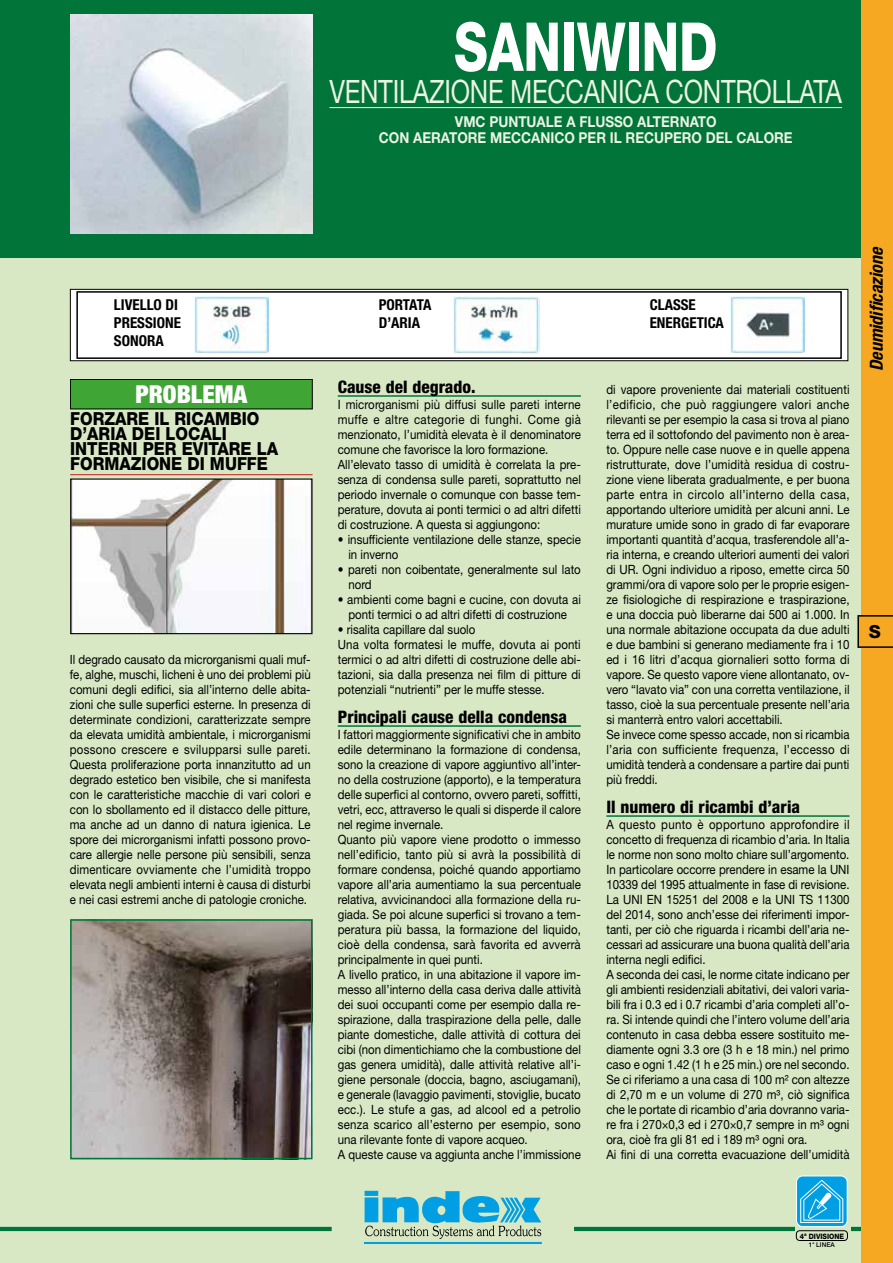
<style>
.page{position:relative;width:893px;height:1263px;background:#d8e8c5}
.page>*{position:absolute;margin:0;border:0;box-sizing:border-box;transform-origin:0 0}
.t1{font:800 67.5px "Helvetica Neue";color:#fff;scale:.75 1}
.t2{font:32.25px "Helvetica Neue";letter-spacing:-.01em;color:#ecf4e3;scale:.79 1}
.t3{font:900 condensed 24.75px "Helvetica Neue";color:#fff}
.t4{font:800 18px/15px "Helvetica Neue";color:#000;scale:.9 1}
.t5{font:italic 700 condensed 18px "Helvetica Neue";color:#000}
.t6{font:800 18px "Helvetica Neue";color:#000}
.t7{font:800 condensed 17.25px "Helvetica Neue";color:#000}
.t8{font:700 15px/15.8px "Helvetica Neue";color:#ecf4e3;text-align:center;scale:.9 1}
.t9{font:700 condensed 15px/18px "Helvetica Neue";color:#000}
.t10{font:12.75px/15px "Helvetica Neue";color:#000;scale:.9 1}
.t11{font:800 7.5px "Helvetica Neue";color:#000;scale:.91 1}
.t12{font:500 6.45px "Helvetica Neue";color:#000}
</style>
<div class="page">
<hr style="left:364px;top:1242px;width:177px;height:2px;background:#009fe3">
<svg style="left:365px;top:1191px;width:176px;height:48px"></svg>
<hr style="left:0;top:1227px;width:332px;height:4px;background:#007439">
<hr style="left:574px;top:1227px;width:319px;height:4px;background:#007439">
<div style="left:795px;top:1169px;width:55px;height:85px;background:#d8e8c5"></div>
<div style="left:0;top:0;width:893px;height:257px;background:#007439"></div>
<hr style="left:329px;top:107px;width:513px;height:1px;background:#ecf4e3">
<div style="left:796px;top:1176px;width:51px;height:50px;background:#009fe3;border-radius:6px"></div>
<div style="left:796px;top:1176px;width:51px;height:51px;border:1px solid #fff;border-radius:6px"></div>
<svg style="left:800px;top:1180px;width:43px;height:43px"></svg>
<div style="left:796px;top:1230px;width:52px;height:11px;border:1px solid #000;border-radius:3px"></div>
<hr style="left:70px;top:474px;width:243px;height:1px;background:#c51a1b">
<img style="left:72px;top:480px;width:239px;height:152px">
<div style="left:70px;top:478px;width:243px;height:156px;border:1px solid #000"></div>
<svg style="left:70px;top:379px;width:243px;height:30px;background:#3b9b32"></svg>
<div style="left:70px;top:289px;width:778px;height:72px;border:1px solid #000"></div>
<div style="left:861px;top:0;width:32px;height:1263px;background:#f7a823"></div>
<svg style="left:857px;top:615px;width:36px;height:33px"></svg>
<div style="left:77px;top:292px;width:764px;height:66px;background:#fff"></div>
<div style="left:76px;top:291px;width:766px;height:68px;border:2px solid #000"></div>
<img style="left:195px;top:296px;width:74px;height:58px">
<img style="left:453px;top:296px;width:87px;height:58px">
<img style="left:730px;top:296px;width:74px;height:58px">
<hr style="left:338px;top:395px;width:243px;height:2px;background:#007439">
<hr style="left:338px;top:725px;width:243px;height:2px;background:#007439">
<hr style="left:606px;top:815px;width:243px;height:2px;background:#007439">
<img style="left:70px;top:15px;width:242px;height:218px">
<img style="left:73px;top:922px;width:237px;height:234px">
<div style="left:70px;top:919px;width:243px;height:240px;border:2px solid #007439"></div>
<h1 class="t1" style="left:454px;top:7px;width:353px">SANIWIND</h1>
<h2 class="t2" style="left:330px;top:72px;width:650px">VENTILAZIONE MECCANICA CONTROLLATA</h2>
<p class="t8" style="left:379px;top:114px;width:461px">VMC PUNTUALE A FLUSSO ALTERNATO<br>CON AERATORE MECCANICO PER IL RECUPERO DEL CALORE</p>
<p class="t9" style="left:114px;top:296px;width:68px">LIVELLO DI<br>PRESSIONE<br>SONORA</p>
<p class="t9" style="left:379px;top:296px;width:54px">PORTATA<br>D’ARIA</p>
<p class="t9" style="left:650px;top:296px;width:76px">CLASSE<br>ENERGETICA</p>
<h3 class="t3" style="left:135px;top:379px;width:113px">PROBLEMA</h3>
<h3 class="t4" style="left:70px;top:411px;width:233px">FORZARE IL RICAMBIO<br>D’ARIA DEI LOCALI<br>INTERNI PER EVITARE LA<br>FORMAZIONE DI MUFFE</h3>
<p class="t10" style="left:70px;top:652px;width:269px;text-align:justify">Il degrado causato da microrganismi quali muf&shy;fe, alghe, muschi, licheni è uno dei problemi più comuni degli edifici, sia all’interno delle abita&shy;zioni che sulle superfici esterne. In presenza di determinate condizioni, caratterizzate sempre da elevata umidità ambientale, i microrganismi possono crescere e svilupparsi sulle pareti.<br>Questa proliferazione porta innanzitutto ad un degrado estetico ben visibile, che si manifesta con le caratteristiche macchie di vari colori e con lo sbollamento ed il distacco delle pitture, ma anche ad un danno di natura igienica. Le spore dei microrganismi infatti possono provo&shy;care allergie nelle persone più sensibili, senza dimenticare ovviamente che l’umidità troppo elevata negli ambienti interni è causa di disturbi e nei casi estremi anche di patologie croniche.</p>
<h3 class="t7" style="left:338px;top:376px;width:139px">Cause del degrado.</h3>
<p class="t10" style="left:338px;top:397px;width:272px">I microrganismi più diffusi sulle pareti interne muffe e altre categorie di funghi. Come già menzionato, l’umidità elevata è il denominatore comune che favorisce la loro formazione.<br>All’elevato tasso di umidità è correlata la pre&shy;senza di condensa sulle pareti, soprattutto nel periodo invernale o comunque con basse tem&shy;perature, dovuta ai ponti termici o ad altri difetti di costruzione. A questa si aggiungono:</p>
<p class="t10" style="left:348px;top:532px;width:260px;text-indent:-11px">• insufficiente ventilazione delle stanze, specie in inverno</p>
<p class="t10" style="left:348px;top:562px;width:260px;text-indent:-11px">• pareti non coibentate, generalmente sul lato nord</p>
<p class="t10" style="left:338px;top:592px;width:272px;text-align:center">• ambienti come bagni e cucine, con dovuta ai ponti termici o ad altri difetti di costruzione</p>
<p class="t10" style="left:338px;top:622px;width:272px">• risalita capillare dal suolo<br>Una volta formatesi le muffe, dovuta ai ponti termici o ad altri difetti di costruzione delle abi&shy;tazioni, sia dalla presenza nei film di pitture di potenziali “nutrienti” per le muffe stesse.</p>
<h3 class="t7" style="left:338px;top:706px;width:231px">Principali cause della condensa</h3>
<p class="t10" style="left:338px;top:727px;width:272px">I fattori maggiormente significativi che in ambito edile determinano la formazione di condensa, sono la creazione di vapore aggiuntivo all’inter&shy;no della costruzione (apporto), e la temperatura delle superfici al contorno, ovvero pareti, soffitti, vetri, ecc, attraverso le quali si disperde il calore nel regime invernale.<br>Quanto più vapore viene prodotto o immesso nell’edificio, tanto più si avrà la possibilità di formare condensa, poiché quando apportiamo vapore all’aria aumentiamo la sua percentuale relativa, avvicinandoci alla formazione della ru&shy;giada. Se poi alcune superfici si trovano a tem&shy;peratura più bassa, la formazione del liquido, cioè della condensa, sarà favorita ed avverrà principalmente in quei punti.<br>A livello pratico, in una abitazione il vapore im&shy;messo all’interno della casa deriva dalle attività dei suoi occupanti come per esempio dalla re&shy;spirazione, dalla traspirazione della pelle, dalle piante domestiche, dalle attività di cottura dei cibi (non dimentichiamo che la combustione del gas genera umidità), dalle attività relative all’i&shy;giene personale (doccia, bagno, asciugamani), e generale (lavaggio pavimenti, stoviglie, bucato ecc.). Le stufe a gas, ad alcool ed a petrolio senza scarico all’esterno per esempio, sono una rilevante fonte di vapore acqueo.<br>A queste cause va aggiunta anche l’immissione</p>
<p class="t10" style="left:606px;top:382px;width:272px">di vapore proveniente dai materiali costituenti l’edificio, che può raggiungere valori anche rilevanti se per esempio la casa si trova al piano terra ed il sottofondo del pavimento non è area&shy;to. Oppure nelle case nuove e in quelle appena ristrutturate, dove l’umidità residua di costru&shy;zione viene liberata gradualmente, e per buona parte entra in circolo all’interno della casa, apportando ulteriore umidità per alcuni anni. Le murature umide sono in grado di far evaporare importanti quantità d’acqua, trasferendole all’a&shy;ria interna, e creando ulteriori aumenti dei valori di UR. Ogni individuo a riposo, emette circa 50 grammi/ora di vapore solo per le proprie esigen&shy;ze fisiologiche di respirazione e traspirazione, e una doccia può liberarne dai 500 ai 1.000. In una normale abitazione occupata da due adulti e due bambini si generano mediamente fra i 10 ed i 16 litri d’acqua giornalieri sotto forma di vapore. Se questo vapore viene allontanato, ov&shy;vero “lavato via” con una corretta ventilazione, il tasso, cioè la sua percentuale presente nell’aria si manterrà entro valori accettabili.<br>Se invece come spesso accade, non si ricambia l’aria con sufficiente frequenza, l’eccesso di umidità tenderà a condensare a partire dai punti più freddi.</p>
<h3 class="t7" style="left:606px;top:796px;width:195px">Il numero di ricambi d’aria</h3>
<p class="t10" style="left:606px;top:817px;width:272px">A questo punto è opportuno approfondire il concetto di frequenza di ricambio d’aria. In Italia le norme non sono molto chiare sull’argomento.<br>In particolare occorre prendere in esame la UNI 10339 del 1995 attualmente in fase di revisione.<br>La UNI EN 15251 del 2008 e la UNI TS 11300 del 2014, sono anch’esse dei riferimenti impor&shy;tanti, per ciò che riguarda i ricambi dell’aria ne&shy;cessari ad assicurare una buona qualità dell’aria interna negli edifici.<br>A seconda dei casi, le norme citate indicano per gli ambienti residenziali abitativi, dei valori varia&shy;bili fra i 0.3 ed i 0.7 ricambi d’aria completi all’o&shy;ra. Si intende quindi che l’intero volume dell’aria contenuto in casa debba essere sostituito me&shy;diamente ogni 3.3 ore (3 h e 18 min.) nel primo caso e ogni 1.42 (1 h e 25 min.) ore nel secondo.<br>Se ci riferiamo a una casa di 100 m² con altezze di 2,70 m e un volume di 270 m³, ciò significa che le portate di ricambio d’aria dovranno varia&shy;re fra i 270×0,3 ed i 270×0,7 sempre in m³ ogni ora, cioè fra gli 81 ed i 189 m³ ogni ora.<br>Ai fini di una corretta evacuazione dell’umidità</p>
<h3 class="t5" style="left:866px;top:371px;width:126px;rotate:-90deg">Deumidificazione</h3>
<h3 class="t6" style="left:869px;top:621px;width:14px">S</h3>
<p class="t11" style="left:800px;top:1231px;width:50px">4<sup>a</sup> DIVISIONE</p>
<p class="t12" style="left:809px;top:1241px;width:27px">1<sup>a</sup> LINEA</p>
</div>
